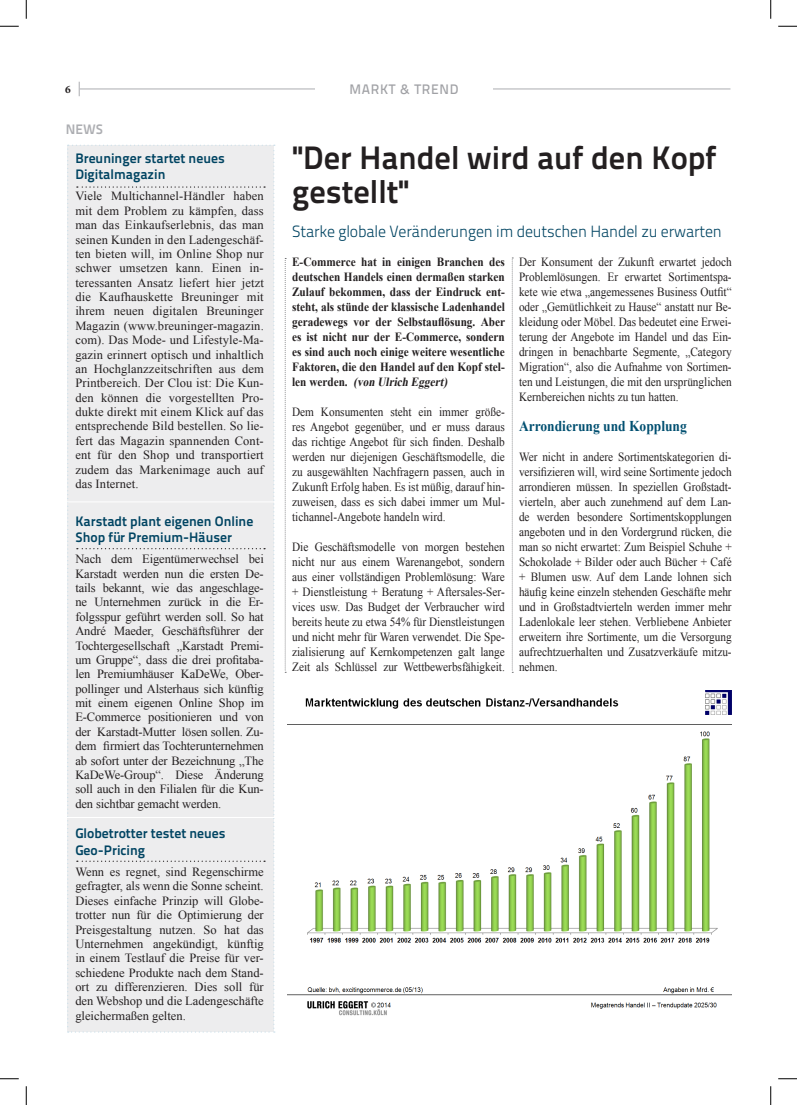
<style>
.page{position:relative;width:797px;height:1105px;background:#fff}
.page>*{position:absolute;margin:0;border:0;box-sizing:border-box;transform-origin:0 0}
.t1{font:32.5px/33.8px "Titillium Text 14 L 800 wt";color:#231f20}
.t2{font:16.25px "Titillium Text 14 L 250 wt";letter-spacing:-.01em;color:#004462}
.t3{font:700 15px "Times New Roman";color:#004f70;scale:.9 1}
.t4{font:13.75px/16.2px "Titillium Text 14 L 800 wt";color:#004462}
.t5{font:13.75px "Titillium Text 14 L 600 wt";letter-spacing:.05em;color:#a0a1a5}
.t6{font:13.75px "Titillium Text 14 L 800 wt";color:#adaeb2}
.t7{font:12.5px/15px "Times New Roman";color:#231f20;text-align:justify;scale:.9 1}
.t8{font:12.5px/14.4px "Times New Roman";color:#231f20;text-align:justify}
.t9{font:700 12.5px/15px "Times New Roman";color:#231f20;text-align:justify;scale:.9 1}
.t10{font:700 11.25px "Minion Pro";color:#231f20}
.s1{font-style:italic}
</style>
<div class="page">
<svg style="left:79px;top:82px;width:1px;height:14px"></svg>
<hr style="left:79px;top:88px;width:651px;height:2px;background:#bcbdc0">
<div style="left:315px;top:73px;width:177px;height:31px;background:#fff"></div>
<svg style="left:512px;top:258px;width:1px;height:415px"></svg>
<div style="left:67px;top:145px;width:219px;height:888px;background:#ededee"></div>
<img style="left:288px;top:690px;width:443px;height:326px">
<div style="left:301px;top:686px;width:45px;height:10px;background:#fff"></div>
<svg style="left:0;top:25px;width:19px;height:2px"></svg>
<svg style="left:778px;top:25px;width:19px;height:2px"></svg>
<svg style="left:0;top:1078px;width:19px;height:1px"></svg>
<svg style="left:778px;top:1078px;width:19px;height:1px"></svg>
<svg style="left:25px;top:0;width:2px;height:19px"></svg>
<svg style="left:25px;top:1086px;width:2px;height:19px"></svg>
<svg style="left:770px;top:0;width:1px;height:19px"></svg>
<svg style="left:770px;top:1086px;width:1px;height:19px"></svg>
<p class="t10" style="left:65px;top:81px;width:7px">6</p>
<p class="t5" style="left:349px;top:81px;width:111px">MARKT &amp; TREND</p>
<p class="t6" style="left:66px;top:121px;width:39px">NEWS</p>
<p class="t4" style="left:75px;top:150px;width:151px">Breuninger startet neues<br>Digitalmagazin</p>
<p class="t8" style="left:75px;top:189px;width:190px">Viele Multichannel-Händler haben mit dem Problem zu kämpfen, dass man das Einkaufserlebnis, das man seinen Kunden in den Ladengeschäf&shy;ten bieten will, im Online Shop nur schwer umsetzen kann. Einen in&shy;teressanten Ansatz liefert hier jetzt die Kaufhauskette Breuninger mit ihrem neuen digitalen Breuninger Magazin (www.breuninger-magazin. com). Das Mode- und Lifestyle-Ma&shy;gazin erinnert optisch und inhaltlich an Hochglanzzeitschriften aus dem Printbereich. Der Clou ist: Die Kun&shy;den können die vorgestellten Pro&shy;dukte direkt mit einem Klick auf das entsprechende Bild bestellen. So lie&shy;fert das Magazin spannenden Cont&shy;ent für den Shop und transportiert zudem das Markenimage auch auf das Internet.</p>
<p class="t4" style="left:75px;top:513px;width:179px">Karstadt plant eigenen Online<br>Shop für Premium-Häuser</p>
<p class="t8" style="left:75px;top:552px;width:190px">Nach dem Eigentümerwechsel bei Karstadt werden nun die ersten De&shy;tails bekannt, wie das angeschlage&shy;ne Unternehmen zurück in die Er&shy;folgsspur geführt werden soll. So hat André Maeder, Geschäftsführer der Tochtergesellschaft „Karstadt Premi&shy;um Gruppe“, dass die drei profitaba&shy;len Premiumhäuser KaDeWe, Ober&shy;pollinger und Alsterhaus sich künftig mit einem eigenen Online Shop im E-Commerce positionieren und von der Karstadt-Mutter lösen sollen. Zu&shy;dem firmiert das Tochterunternehmen ab sofort unter der Bezeichnung „The KaDeWe-Group“. Diese Änderung soll auch in den Filialen für die Kun&shy;den sichtbar gemacht werden.</p>
<p class="t4" style="left:75px;top:825px;width:152px">Globetrotter testet neues<br>Geo-Pricing</p>
<p class="t8" style="left:75px;top:864px;width:190px">Wenn es regnet, sind Regenschirme gefragter, als wenn die Sonne scheint.<br>Dieses einfache Prinzip will Globe&shy;trotter nun für die Optimierung der Preisgestaltung nutzen. So hat das Unternehmen angekündigt, künftig in einem Testlauf die Preise für ver&shy;schiedene Produkte nach dem Stand&shy;ort zu differenzieren. Dies soll für den Webshop und die Ladengeschäfte gleichermaßen gelten.</p>
<p class="t1" style="left:292px;top:140px;width:426px">"Der Handel wird auf den Kopf gestellt"</p>
<p class="t2" style="left:292px;top:222px;width:431px">Starke globale Veränderungen im deutschen Handel zu erwarten</p>
<p class="t9" style="left:292px;top:254px;width:238px">E-Commerce hat in einigen Branchen des deutschen Handels einen dermaßen starken Zulauf bekommen, dass der Eindruck ent&shy;steht, als stünde der klassische Ladenhandel geradewegs vor der Selbstauflösung. Aber es ist nicht nur der E-Commerce, sondern es sind auch noch einige weitere wesentliche Faktoren, die den Handel auf den Kopf stel&shy;l e n w e r d e n . <span class="s1">(von Ulrich Eggert)</span></p>
<p class="t7" style="left:292px;top:404px;width:238px">Dem Konsumenten steht ein immer größe&shy;res Angebot gegenüber, und er muss daraus das richtige Angebot für sich finden. Deshalb werden nur diejenigen Geschäftsmodelle, die zu ausgewählten Nachfragern passen, auch in Zukunft Erfolg haben. Es ist müßig, darauf hin&shy;zuweisen, dass es sich dabei immer um Mul&shy;tichannel-Angebote handeln wird.</p>
<p class="t7" style="left:292px;top:539px;width:238px">Die Geschäftsmodelle von morgen bestehen nicht nur aus einem Warenangebot, sondern aus einer vollständigen Problemlösung: Ware + Dienstleistung + Beratung + Aftersales-Ser&shy;vices usw. Das Budget der Verbraucher wird bereits heute zu etwa 54% für Dienstleistungen und nicht mehr für Waren verwendet. Die Spe&shy;zialisierung auf Kernkompetenzen galt lange Zeit als Schlüssel zur Wettbewerbsfähigkeit.</p>
<p class="t7" style="left:519px;top:254px;width:238px">Der Konsument der Zukunft erwartet jedoch Problemlösungen. Er erwartet Sortimentspa&shy;kete wie etwa „angemessenes Business Outfit“ oder „Gemütlichkeit zu Hause“ anstatt nur Be&shy;kleidung oder Möbel. Das bedeutet eine Erwei&shy;terung der Angebote im Handel und das Ein&shy;dringen in benachbarte Segmente, „Category Migration“, also die Aufnahme von Sortimen&shy;ten und Leistungen, die mit den ursprünglichen Kernbereichen nichts zu tun hatten.</p>
<p class="t3" style="left:519px;top:416px;width:188px">Arrondierung und Kopplung</p>
<p class="t7" style="left:519px;top:449px;width:238px">Wer nicht in andere Sortimentskategorien di&shy;versifizieren will, wird seine Sortimente jedoch arrondieren müssen. In speziellen Großstadt&shy;vierteln, aber auch zunehmend auf dem Lan&shy;de werden besondere Sortimentskopplungen angeboten und in den Vordergrund rücken, die man so nicht erwartet: Zum Beispiel Schuhe + Schokolade + Bilder oder auch Bücher + Café + Blumen usw. Auf dem Lande lohnen sich häufig keine einzeln stehenden Geschäfte mehr und in Großstadtvierteln werden immer mehr Ladenlokale leer stehen. Verbliebene Anbieter erweitern ihre Sortimente, um die Versorgung aufrechtzuerhalten und Zusatzverkäufe mitzu&shy;nehmen.</p>
</div>
